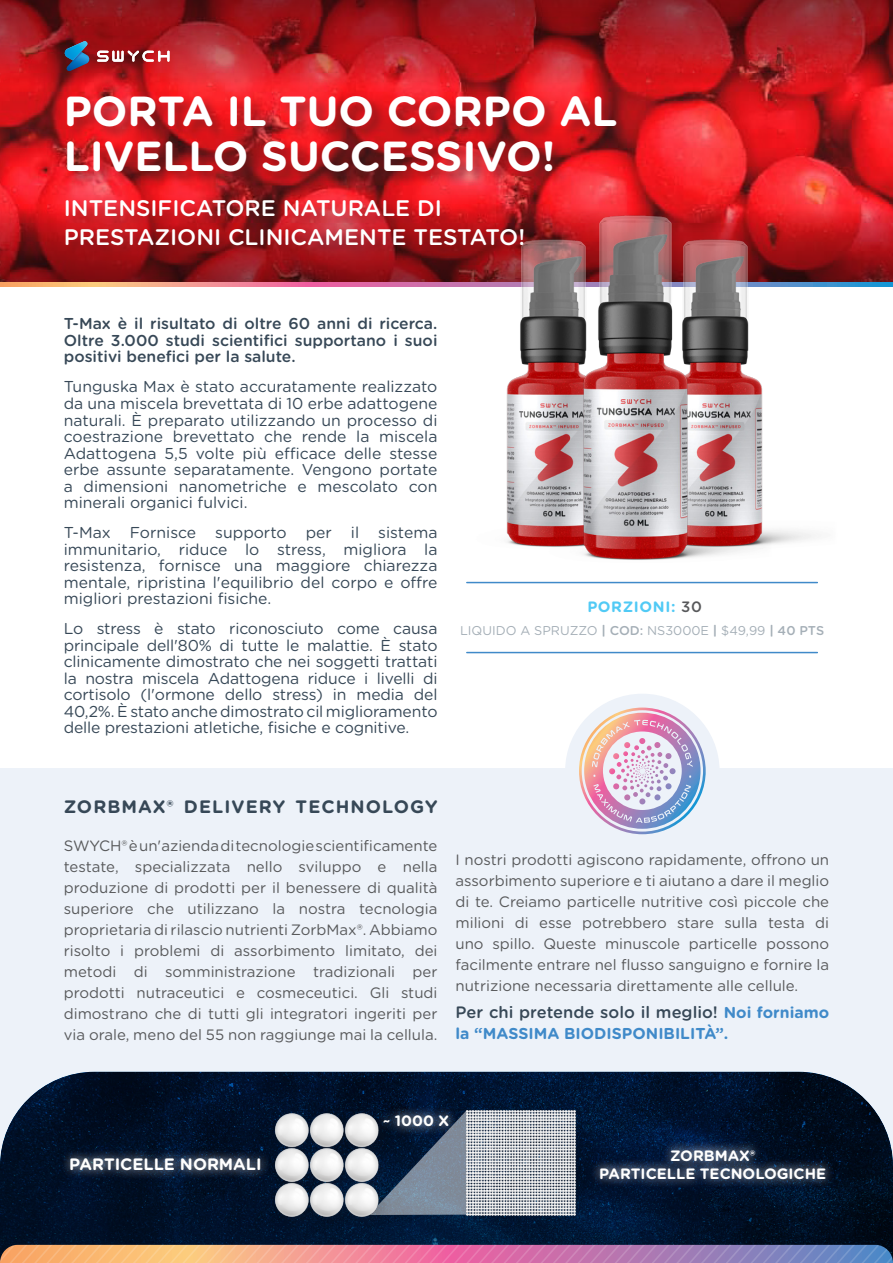
<style>
.page{position:relative;width:893px;height:1263px;background:#fff}
.page>*{position:absolute;margin:0;border:0;box-sizing:border-box;transform-origin:0 0}
.t1{font:700 42px/45px "Gotham Rounded";color:#fff}
.t2{font:500 22.5px/28.5px "Gotham Rounded";color:#fff}
.t3{font:700 18px "Gotham Rounded";letter-spacing:.06em;color:#374857}
.t4{font:500 16.5px "Gotham Rounded";color:#374857}
.t5{font:700 16.5px "Gotham Rounded";color:#fff}
.t6{font:15.75px/16.5px "Gotham Rounded";color:#374857;text-align:justify}
.t7{font:500 15.75px/16.5px "Gotham Rounded";color:#374857;text-align:justify}
.t8{font:700 15.75px "Gotham Rounded";color:#408ac9}
.t9{font:15px/21px "Gotham Rounded";color:#58595b;text-align:justify}
.t10{font:700 15px/18px "Gotham Rounded";color:#fff;text-align:center}
.t11{font:700 15px "Gotham Rounded";letter-spacing:.04em;color:#51caf5}
.t12{font:12.75px "Gotham Rounded";color:#a5afb7}
.s1{font-weight:500;color:#58595b}
.s2{font-weight:700}
.s3{font-weight:500}
.s4{font-weight:700;font-size:15.75px;color:#408ac9}
</style>
<div class="page">
<svg style="left:0;top:86px;width:893px;height:122px;background:#db2127"></svg>
<hr style="left:467px;top:652px;width:350px;height:1px;background:#408ac9">
<hr style="left:467px;top:582px;width:350px;height:1px;background:#408ac9">
<svg style="left:0;top:0;width:893px;height:86px;background:#a71a20"></svg>
<svg style="left:0;top:208px;width:893px;height:75px;background:#99171d"></svg>
<svg style="left:0;top:283px;width:893px;height:4px;background:#d89097"></svg>
<img style="left:774px;top:224px;width:65px;height:320px">
<img style="left:430px;top:260px;width:67px;height:27px">
<img style="left:497px;top:197px;width:277px;height:387px">
<div style="left:66px;top:95px;width:565px;height:92px;background:#231f20;opacity:.4"></div>
<div style="left:64px;top:198px;width:474px;height:62px;background:#231f20;opacity:.4"></div>
<div style="left:565px;top:694px;width:155px;height:154px;background:#edf2f9;border-radius:50%"></div>
<div style="left:0;top:768px;width:893px;height:495px;background:#edf2f9"></div>
<img style="left:0;top:1072px;width:893px;height:173px">
<svg style="left:0;top:1245px;width:893px;height:18px;background:#cc909d"></svg>
<svg style="left:579px;top:707px;width:127px;height:127px"></svg>
<svg style="left:97px;top:51px;width:73px;height:11px"></svg>
<svg style="left:64px;top:41px;width:26px;height:30px"></svg>
<img style="left:67px;top:52px;width:19px;height:17px">
<div style="left:61px;top:1149px;width:209px;height:31px;background:#fff;opacity:.75"></div>
<div style="left:591px;top:1140px;width:243px;height:48px;background:#fff;opacity:.75"></div>
<div style="left:375px;top:1106px;width:83px;height:30px;background:#fff;opacity:.75"></div>
<svg style="left:387px;top:1110px;width:68px;height:105px;background:#4e5e74"></svg>
<img style="left:455px;top:1097px;width:130px;height:130px">
<div style="left:273px;top:1112px;width:120px;height:118px;background:#231f20;opacity:.1"></div>
<img style="left:264px;top:1102px;width:123px;height:127px">
<h1 class="t1" style="left:64px;top:87px;width:555px">PORTA IL TUO CORPO AL<br>LIVELLO SUCCESSIVO!</h1>
<h2 class="t2" style="left:64px;top:193px;width:463px">INTENSIFICATORE NATURALE DI<br>PRESTAZIONI CLINICAMENTE TESTATO!</h2>
<p class="t7" style="left:64px;top:315px;width:375px">T-Max è il risultato di oltre 60 anni di ricerca.<br>Oltre 3.000 studi scientifici supportano i suoi positivi benefici per la salute.</p>
<p class="t6" style="left:64px;top:378px;width:375px">Tunguska Max è stato accuratamente realizzato da una miscela brevettata di 10 erbe adattogene naturali. È preparato utilizzando un processo di coestrazione brevettato che rende la miscela Adattogena 5,5 volte più efficace delle stesse erbe assunte separatamente. Vengono portate a dimensioni nanometriche e mescolato con minerali organici fulvici.</p>
<p class="t6" style="left:64px;top:523px;width:375px">T-Max Fornisce supporto per il sistema immunitario, riduce lo stress, migliora la resistenza, fornisce una maggiore chiarezza mentale, ripristina l'equilibrio del corpo e offre migliori prestazioni fisiche.</p>
<p class="t6" style="left:64px;top:619px;width:375px">Lo stress è stato riconosciuto come causa principale dell'80% di tutte le malattie. È stato clinicamente dimostrato che nei soggetti trattati la nostra miscela Adattogena riduce i livelli di cortisolo (l'ormone dello stress) in media del 40,2%. È stato anche dimostrato cil miglioramento delle prestazioni atletiche, fisiche e cognitive.</p>
<p class="t11" style="left:587px;top:596px;width:116px">PORZIONI: <span class="s1">30</span></p>
<p class="t12" style="left:460px;top:621px;width:366px">LIQUIDO A SPRUZZO <span class="s2">|</span> <span class="s3">COD:</span> NS3000E <span class="s2">|</span> $49,99 <span class="s2">|</span> <span class="s3">40 PTS</span></p>
<p class="t3" style="left:64px;top:793px;width:375px">ZORBMAX® DELIVERY TECHNOLOGY</p>
<p class="t9" style="left:64px;top:834px;width:375px">SWYCH® è un'azienda di tecnologie scientificamente testate, specializzata nello sviluppo e nella produzione di prodotti per il benessere di qualità superiore che utilizzano la nostra tecnologia proprietaria di rilascio nutrienti ZorbMax®. Abbiamo risolto i problemi di assorbimento limitato, dei metodi di somministrazione tradizionali per prodotti nutraceutici e cosmeceutici. Gli studi dimostrano che di tutti gli integratori ingeriti per via orale, meno del 55 non raggiunge mai la cellula.</p>
<p class="t9" style="left:455px;top:849px;width:375px">I nostri prodotti agiscono rapidamente, offrono un assorbimento superiore e ti aiutano a dare il meglio di te. Creiamo particelle nutritive così piccole che milioni di esse potrebbero stare sulla testa di uno spillo. Queste minuscole particelle possono facilmente entrare nel flusso sanguigno e fornire la nutrizione necessaria direttamente alle cellule.</p>
<p class="t4" style="left:455px;top:1000px;width:375px">Per chi pretende solo il meglio! <span class="s4">Noi forniamo</span></p>
<p class="t8" style="left:455px;top:1022px;width:274px">la “MASSIMA BIODISPONIBILITÀ”.</p>
<p class="t10" style="left:383px;top:1111px;width:68px">~ 1000 X</p>
<p class="t5" style="left:69px;top:1152px;width:194px">PARTICELLE NORMALI</p>
<p class="t10" style="left:599px;top:1146px;width:228px">ZORBMAX®<br>PARTICELLE TECNOLOGICHE</p>
</div>
